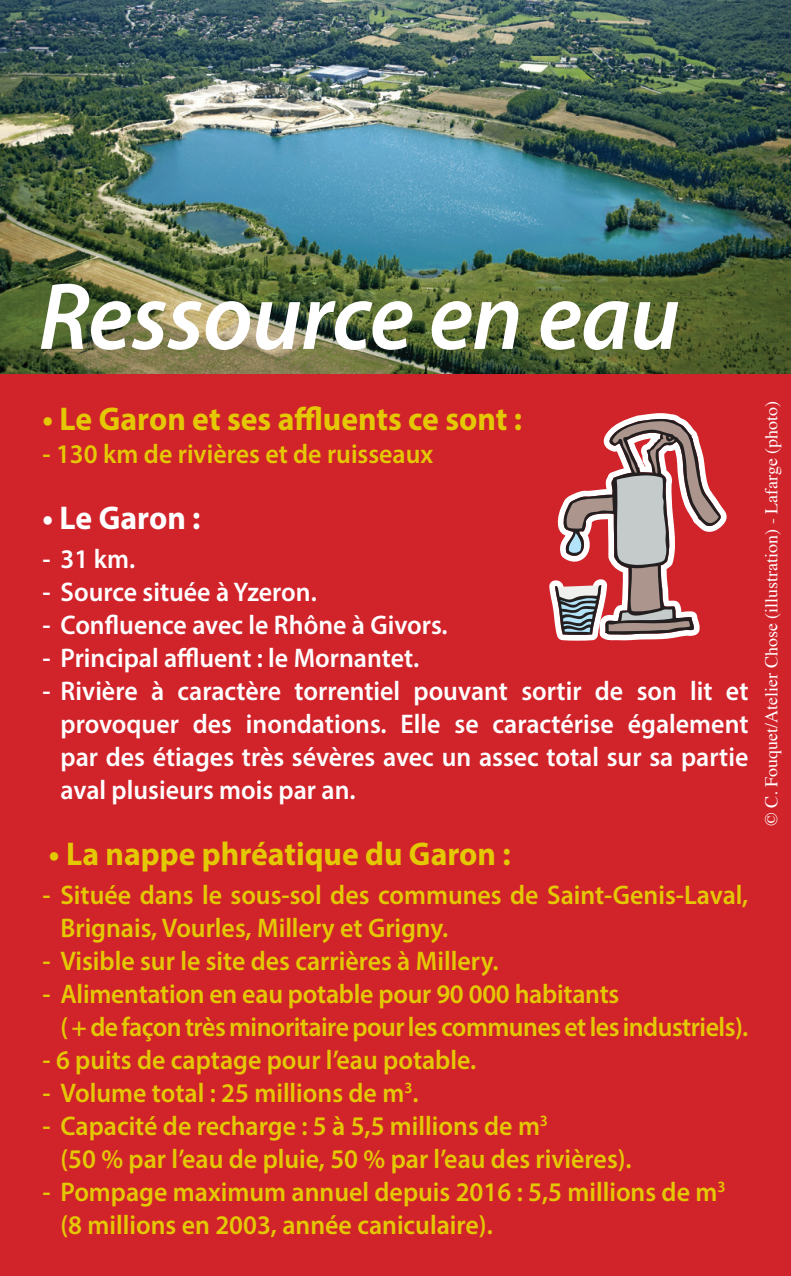
<style>
.page{position:relative;width:791px;height:1276px;background:#fff}
.page>*{position:absolute;margin:0;border:0;box-sizing:border-box;transform-origin:0 0}
.t1{font:italic 600 96px "Myriad Pro";letter-spacing:-.01em;color:#fff;scale:.96 1}
.t2{font:700 33px "Myriad Pro";color:#e4c804;scale:.96 1}
.t3{font:700 33px "Myriad Pro";color:#fff;scale:.96 1}
.t4{font:600 27px/33px "Myriad Pro";color:#e4c804;scale:.96 1}
.t5{font:600 27px/33px "Myriad Pro";color:#fff;text-align:justify;scale:.96 1}
.t6{font:600 27px "Myriad Pro";letter-spacing:-.02em;color:#e4c804;scale:.96 1}
.t7{font:18px "Times";color:#fff}
</style>
<div class="page">
<img style="left:0;top:0;width:791px;height:374px">
<div style="left:0;top:374px;width:791px;height:902px;background:#d1232a"></div>
<svg style="left:549px;top:413px;width:178px;height:227px"></svg>
<p class="t1" style="left:39px;top:255px;width:670px">Ressource en eau</p>
<p class="t2" style="left:43px;top:397px;width:501px">• Le Garon et ses affluents ce sont :</p>
<p class="t4" style="left:43px;top:436px;width:409px">- 130 km de rivières et de ruisseaux</p>
<p class="t3" style="left:43px;top:496px;width:166px">• Le Garon :</p>
<p class="t5" style="left:43px;top:541px;width:98px">- 31 km.</p>
<p class="t5" style="left:43px;top:574px;width:287px">- Source située à Yzeron.</p>
<p class="t5" style="left:43px;top:607px;width:424px">- Confluence avec le Rhône à Givors.</p>
<p class="t5" style="left:43px;top:640px;width:394px">- Principal affluent : le Mornantet.</p>
<p class="t5" style="left:61px;top:673px;width:718px;text-indent:-18px">- Rivière à caractère torrentiel pouvant sortir de son lit et provoquer des inondations. Elle se caractérise également par des étiages très sévères avec un assec total sur sa partie aval plusieurs mois par an.</p>
<p class="t2" style="left:49px;top:832px;width:483px">• La nappe phréatique du Garon :</p>
<p class="t4" style="left:61px;top:877px;width:718px;text-indent:-18px">- Située dans le sous-sol des communes de Saint-Genis-Laval,<br>Brignais, Vourles, Millery et Grigny.</p>
<p class="t4" style="left:43px;top:943px;width:477px">- Visible sur le site des carrières à Millery.</p>
<p class="t4" style="left:43px;top:976px;width:602px">- Alimentation en eau potable pour 90 000 habitants</p>
<p class="t6" style="left:61px;top:1009px;width:718px">( + de façon très minoritaire pour les communes et les industriels).</p>
<p class="t4" style="left:43px;top:1042px;width:453px">- 6 puits de captage pour l’eau potable.</p>
<p class="t4" style="left:43px;top:1075px;width:393px">- Volume total : 25 millions de m<sup>3</sup>.</p>
<p class="t4" style="left:43px;top:1108px;width:528px">- Capacité de recharge : 5 à 5,5 millions de m<sup>3</sup></p>
<p class="t4" style="left:61px;top:1141px;width:596px">(50 % par l’eau de pluie, 50 % par l’eau des rivières).</p>
<p class="t4" style="left:43px;top:1174px;width:713px">- Pompage maximum annuel depuis 2016 : 5,5 millions de m<sup>3</sup></p>
<p class="t4" style="left:61px;top:1207px;width:452px">(8 millions en 2003, année caniculaire).</p>
<p class="t7" style="left:754px;top:826px;width:427px;rotate:-90deg">© C. Fouquet/Atelier Chose (illustration) - Lafarge (photo)</p>
</div>
